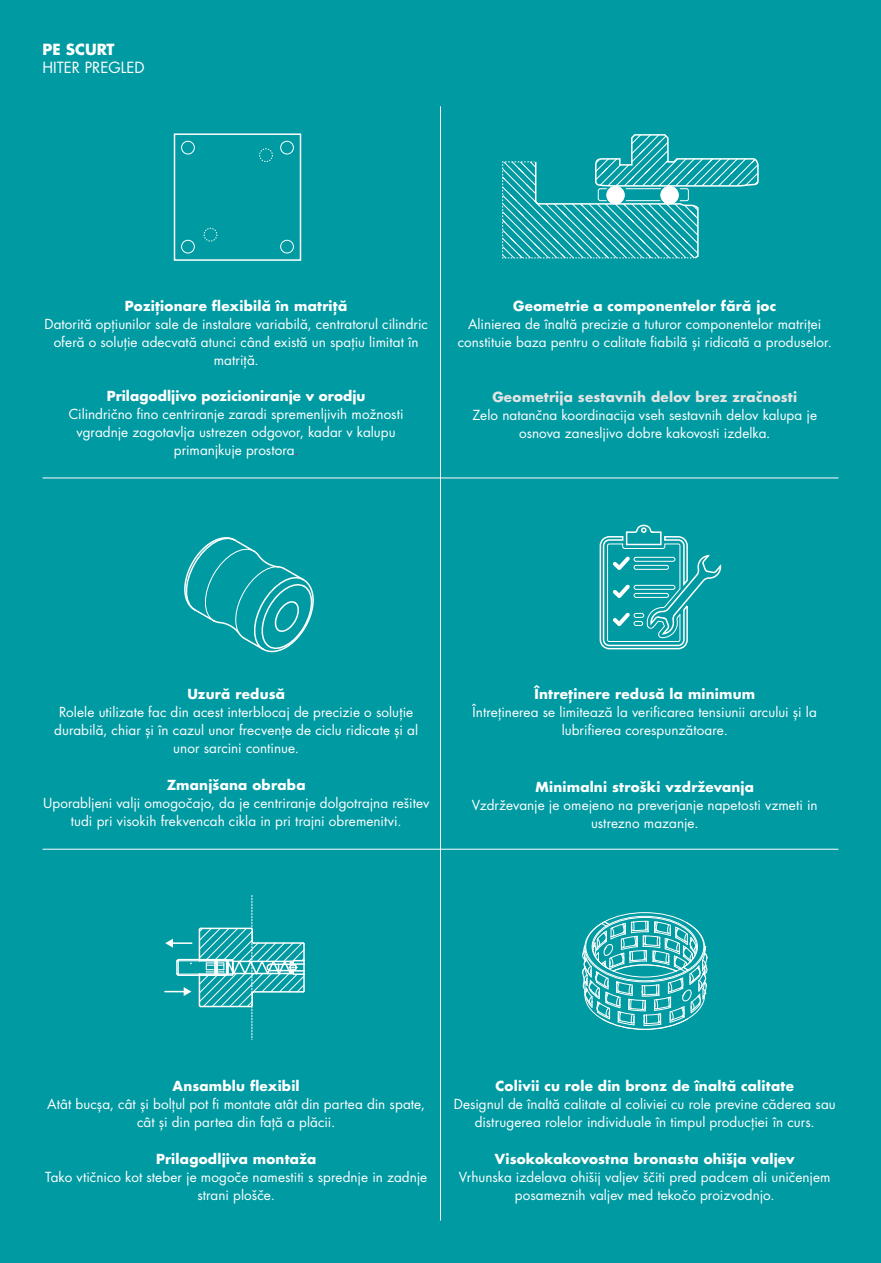
<style>
.page{position:relative;width:881px;height:1263px;background:#fff}
.page>*{position:absolute;margin:0;border:0;box-sizing:border-box;transform-origin:0 0}
.t1{font:15px "Futura LT Pro";color:#fff}
.t2{font:700 15px "Futura LT Pro";color:#fff}
.t3{font:13.5px/18px "Futura LT Pro";letter-spacing:.005em;color:#fff;text-align:center}
.t4{font:700 13.5px "Futura LT Pro";letter-spacing:.015em;color:#fff}
.t5{font:700 13.5px "Futura LT Pro";letter-spacing:.015em;color:#e3e3e3}
.s1{color:#e4007c}
</style>
<div class="page">
<div style="left:0;top:0;width:880px;height:1263px;background:#009aa2"></div>
<hr style="left:440px;top:106px;width:1px;height:1114px;background:#fff">
<hr style="left:43px;top:849px;width:795px;height:1px;background:#fff">
<hr style="left:43px;top:478px;width:795px;height:1px;background:#fff">
<div style="left:174px;top:133px;width:127px;height:128px;border:2px solid #fff"></div>
<div style="left:181px;top:141px;width:14px;height:13px;border:1px solid #fff;border-radius:50%"></div>
<div style="left:204px;top:228px;width:13px;height:13px;border:1px dashed #fff;border-radius:50%"></div>
<div style="left:259px;top:148px;width:14px;height:14px;border:1px dashed #fff;border-radius:50%"></div>
<div style="left:280px;top:141px;width:14px;height:13px;border:1px solid #fff;border-radius:50%"></div>
<div style="left:181px;top:240px;width:14px;height:13px;border:1px solid #fff;border-radius:50%"></div>
<div style="left:280px;top:240px;width:14px;height:13px;border:1px solid #fff;border-radius:50%"></div>
<svg style="left:502px;top:134px;width:257px;height:125px"></svg>
<svg style="left:582px;top:912px;width:125px;height:118px"></svg>
<svg style="left:599px;top:524px;width:122px;height:126px"></svg>
<div style="left:633px;top:585px;width:42px;height:5px;border:1px solid #fff;border-radius:2px"></div>
<svg style="left:184px;top:537px;width:130px;height:116px"></svg>
<svg style="left:165px;top:895px;width:140px;height:144px"></svg>
<p class="t2" style="left:43px;top:38px;width:74px">PE SCURT</p>
<p class="t1" style="left:43px;top:57px;width:103px">HITER PREGLED</p>
<p class="t4" style="left:125px;top:295px;width:224px">Poziționare flexibilă în matriță</p>
<p class="t3" style="left:44px;top:315px;width:385px">Datorită opțiunilor sale de instalare variabilă, centratorul cilindric oferă o soluție adecvată atunci când există un spațiu limitat în matriță.</p>
<p class="t4" style="left:107px;top:385px;width:260px">Prilagodljivo pozicioniranje v orodju</p>
<p class="t3" style="left:69px;top:405px;width:336px">Cilindrično fino centriranje zaradi spremenljivih možnosti vgradnje zagotavlja ustrezen odgovor, kadar v kalupu primanjkuje prostora<span class="s1">.</span></p>
<p class="t4" style="left:513px;top:295px;width:264px">Geometrie a componentelor fără joc</p>
<p class="t3" style="left:457px;top:315px;width:375px">Alinierea de înaltă precizie a tuturor componentelor matriței constituie baza pentru o calitate fiabilă și ridicată a produselor.</p>
<p class="t5" style="left:492px;top:387px;width:306px">Geometrija sestavnih delov brez zračnosti</p>
<p class="t3" style="left:472px;top:406px;width:346px">Zelo natančna koordinacija vseh sestavnih delov kalupa je osnova zanesljivo dobre kakovosti izdelka.</p>
<p class="t4" style="left:187px;top:683px;width:99px">Uzură redusă</p>
<p class="t3" style="left:54px;top:703px;width:365px">Rolele utilizate fac din acest interblocaj de precizie o soluție durabilă, chiar și în cazul unor frecvențe de ciclu ridicate și al unor sarcini continue.</p>
<p class="t4" style="left:167px;top:775px;width:140px">Zmanjšana obraba</p>
<p class="t3" style="left:43px;top:794px;width:388px">Uporabljeni valji omogočajo, da je centriranje dolgotrajna rešitev tudi pri visokih frekvencah cikla in pri trajni obremenitvi.</p>
<p class="t4" style="left:534px;top:683px;width:222px">Întreținere redusă la minimum</p>
<p class="t3" style="left:472px;top:702px;width:346px">Întreținerea se limitează la verificarea tensiunii arcului și la lubrifierea corespunzătoare.</p>
<p class="t4" style="left:535px;top:776px;width:220px">Minimalni stroški vzdrževanja</p>
<p class="t3" style="left:471px;top:795px;width:347px">Vzdrževanje je omejeno na preverjanje napetosti vzmeti in ustrezno mazanje.</p>
<p class="t4" style="left:172px;top:1075px;width:128px">Ansamblu flexibil</p>
<p class="t3" style="left:47px;top:1094px;width:379px">Atât bucșa, cât și bolțul pot fi montate atât din partea din spate, cât și din partea din față a plăcii.</p>
<p class="t4" style="left:156px;top:1149px;width:162px">Prilagodljiva montaža</p>
<p class="t3" style="left:45px;top:1168px;width:383px">Tako vtičnico kot steber je mogoče namestiti s sprednje in zadnje strani plošče.</p>
<p class="t4" style="left:495px;top:1075px;width:300px">Colivii cu role din bronz de înaltă calitate</p>
<p class="t3" style="left:453px;top:1094px;width:383px">Designul de înaltă calitate al coliviei cu role previne căderea sau distrugerea rolelor individuale în timpul producției în curs.</p>
<p class="t4" style="left:494px;top:1148px;width:301px">Visokokakovostna bronasta ohišja valjev</p>
<p class="t3" style="left:458px;top:1168px;width:373px">Vrhunska izdelava ohišij valjev ščiti pred padcem ali uničenjem posameznih valjev med tekočo proizvodnjo.</p>
</div>
